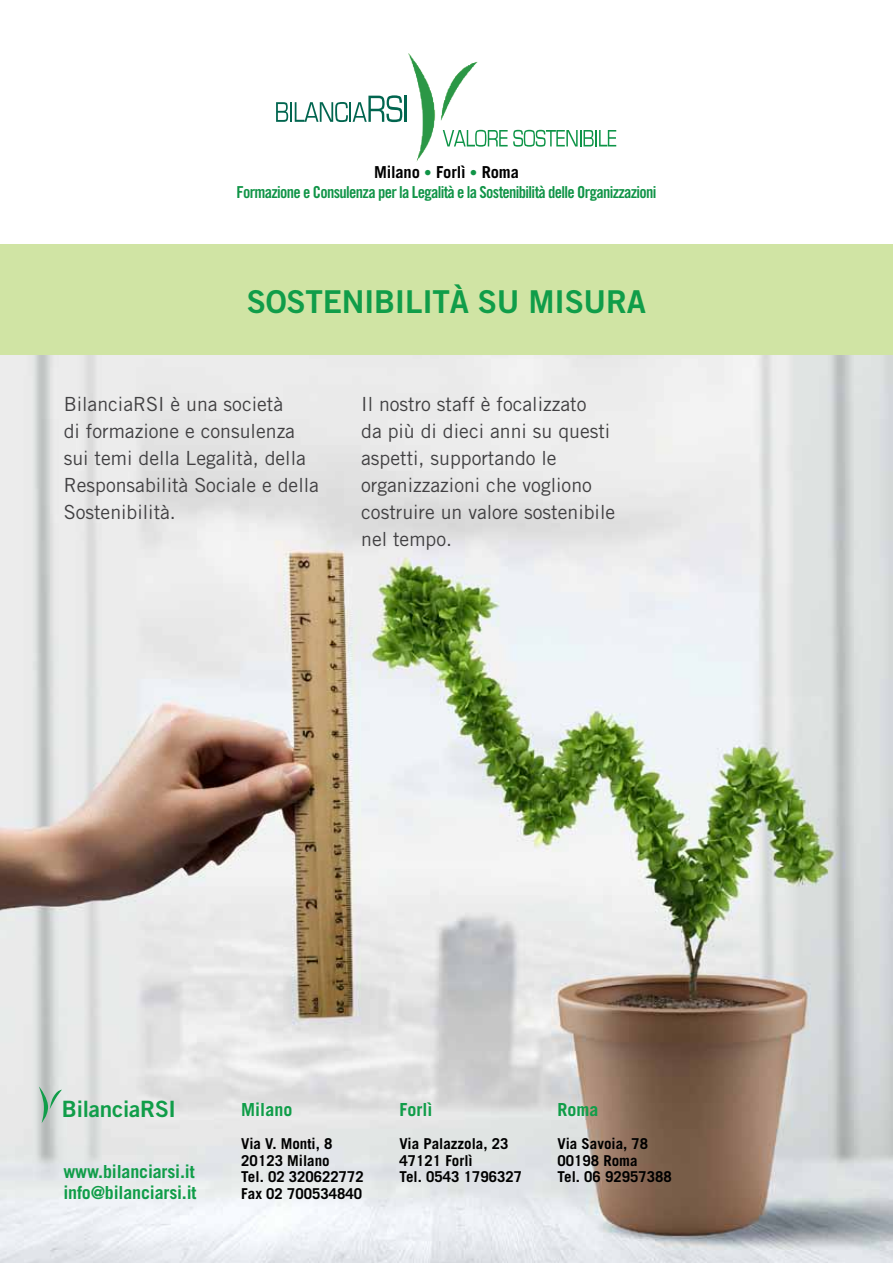
<style>
.page{position:relative;width:893px;height:1263px;background:#fff}
.page>*{position:absolute;margin:0;border:0;box-sizing:border-box;transform-origin:0 0}
.t1{font:31.5px "Trade Gothic Bold Two";letter-spacing:-.01em;color:#109d49}
.t2{font:22.5px "Trade Gothic Bold Two";letter-spacing:-.01em;color:#109d49}
.t3{font:19.5px/27px "Trade Gothic";color:#414042}
.t4{font:700 18px "Trade Gothic";letter-spacing:-.01em;color:#109d49}
.t5{font:16.5px "Trade Gothic LT Std Bd Cn 20";letter-spacing:-.04em;color:#109447}
.t6{font:700 16.5px "Trade Gothic";letter-spacing:-.01em;color:#000}
.t7{font:700 15px/16.5px "Trade Gothic";color:#000}
.s1{font-weight:400;font-size:15px;color:#109447}
</style>
<div class="page">
<img style="left:0;top:355px;width:893px;height:908px">
<img style="left:392px;top:53px;width:91px;height:109px">
<svg style="left:276px;top:102px;width:12px;height:20px"></svg>
<hr style="left:290px;top:102px;width:2px;height:20px;background:#01654f">
<svg style="left:295px;top:95px;width:107px;height:27px"></svg>
<hr style="left:405px;top:96px;width:2px;height:26px;background:#01654f">
<svg style="left:443px;top:130px;width:173px;height:17px"></svg>
<div style="left:0;top:244px;width:893px;height:111px;background:#d0e4a4"></div>
<svg style="left:39px;top:1086px;width:23px;height:37px"></svg>
<p class="t6" style="left:374px;top:162px;width:146px">Milano <span class="s1">•</span> Forlì <span class="s1">•</span> Roma</p>
<p class="t5" style="left:236px;top:182px;width:422px">Formazione e Consulenza per la Legalità e la Sostenibilità delle Organizzazioni</p>
<h1 class="t1" style="left:247px;top:282px;width:401px">SOSTENIBILITà SU MISURA</h1>
<p class="t3" style="left:64px;top:390px;width:257px">BilanciaRSI è una società<br>di formazione e consulenza sui temi della Legalità, della<br>Responsabilità Sociale e della<br>Sostenibilità.</p>
<p class="t3" style="left:361px;top:390px;width:256px">Il nostro staff è focalizzato<br>da più di dieci anni su questi aspetti, supportando le organizzazioni che vogliono costruire un valore sostenibile nel tempo.</p>
<p class="t2" style="left:62px;top:1094px;width:116px">BilanciaRSI</p>
<p class="t4" style="left:399px;top:1099px;width:34px">Forlì</p>
<p class="t7" style="left:399px;top:1135px;width:124px">Via Palazzola, 23<br>47121 Forlì<br>Tel. 0543 1796327</p>
<p class="t4" style="left:241px;top:1099px;width:53px">Milano</p>
<p class="t7" style="left:241px;top:1135px;width:124px">Via V. Monti, 8<br>20123 Milano<br>Tel. 02 320622772<br>Fax 02 700534840</p>
<p class="t4" style="left:558px;top:1099px;width:43px">Roma</p>
<p class="t7" style="left:558px;top:1135px;width:92px">Via Savoia, 78<br>00198 Roma</p>
<p class="t4" style="left:63px;top:1160px;width:133px">www.bilanciarsi.it</p>
<p class="t7" style="left:558px;top:1168px;width:116px">Tel. 06 92957388</p>
<p class="t4" style="left:63px;top:1182px;width:135px">info@bilanciarsi.it</p>
</div>
